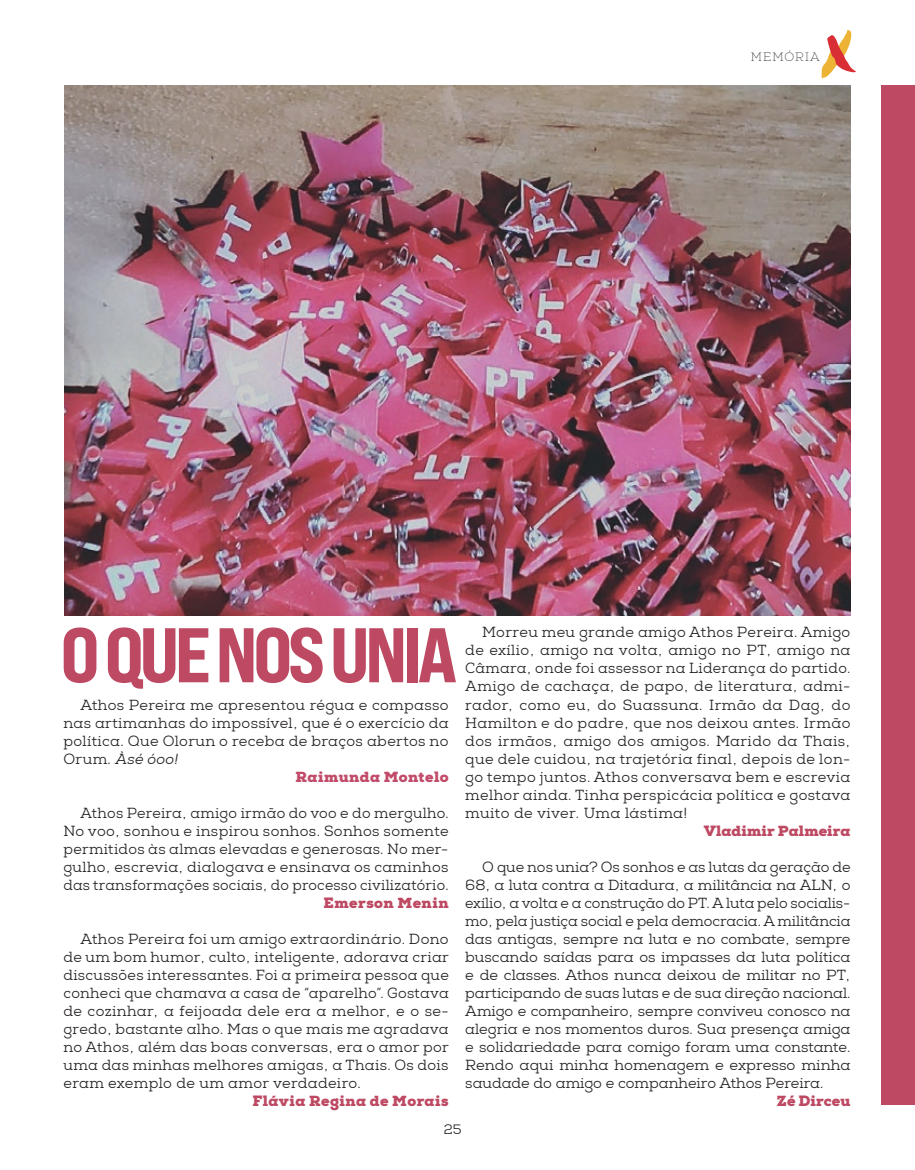
<style>
.page{position:relative;width:915px;height:1170px;background:#fff}
.page>*{position:absolute;margin:0;border:0;box-sizing:border-box;transform-origin:0 0}
.t1{font:77.1px "Bebas Neue Pro Exp Eb";letter-spacing:-.06em;color:#be4963}
.t2{font:14.55px/18px "Nexa Slab";letter-spacing:.025em;color:#231f20;text-align:justify}
.t3{font:900 14.55px "Nexa Slab";letter-spacing:.025em;color:#be4963}
.t4{font:900 14.55px "Nexa Slab";letter-spacing:.025em;color:#c14c69}
.t5{font:italic 14.55px "Nexa Slab";letter-spacing:.01em;color:#231f20}
.t6{font:13.5px "Nexa Slab";color:#231f20}
.t7{font:100 12px "Nexa Slab";letter-spacing:.09em;color:#0c0f11}
.s1{font-style:normal}
</style>
<div class="page">
<img style="left:64px;top:85px;width:786px;height:530px">
<svg style="left:821px;top:30px;width:34px;height:49px"></svg>
<div style="left:881px;top:85px;width:33px;height:1019px;background:#be4963"></div>
<p class="t7" style="left:750px;top:50px;width:70px">MEMÓRIA</p>
<h1 class="t1" style="left:60px;top:607px;width:398px">O QUE NOS UNIA</h1>
<p class="t2" style="left:80px;top:696px;width:369px">Athos Pereira me apresentou régua e compasso</p>
<p class="t2" style="left:63px;top:714px;width:386px">nas artimanhas do impossível, que é o exercício da</p>
<p class="t2" style="left:63px;top:732px;width:386px">política. Que Olorun o receba de braços abertos no</p>
<p class="t5" style="left:63px;top:750px;width:116px"><span class="s1">Orum.</span> Àsé óoo!</p>
<p class="t4" style="left:295px;top:767px;width:154px">Raimunda Montelo</p>
<p class="t2" style="left:63px;top:804px;width:386px;text-indent:17px">Athos Pereira, amigo irmão do voo e do mergulho.<br>No voo, sonhou e inspirou sonhos. Sonhos somente permitidos às almas elevadas e generosas. No mer&shy;gulho, escrevia, dialogava e ensinava os caminhos das transformações sociais, do processo civilizatório.</p>
<p class="t3" style="left:323px;top:893px;width:126px">Emerson Menin</p>
<p class="t2" style="left:63px;top:930px;width:387px;text-indent:17px">Athos Pereira foi um amigo extraordinário. Dono de um bom humor, culto, inteligente, adorava criar discussões interessantes. Foi a primeira pessoa que conheci que chamava a casa de “aparelho”. Gostava de cozinhar, a feijoada dele era a melhor, e o se&shy;gredo, bastante alho. Mas o que mais me agradava no Athos, além das boas conversas, era o amor por uma das minhas melhores amigas, a Thais. Os dois eram exemplo de um amor verdadeiro.</p>
<p class="t3" style="left:252px;top:1091px;width:198px">Flávia Regina de Morais</p>
<p class="t2" style="left:465px;top:623px;width:386px;text-indent:17px">Morreu meu grande amigo Athos Pereira. Amigo de exílio, amigo na volta, amigo no PT, amigo na Câmara, onde foi assessor na Liderança do partido.<br>Amigo de cachaça, de papo, de literatura, admi&shy;rador, como eu, do Suassuna. Irmão da Dag, do Hamilton e do padre, que nos deixou antes. Irmão dos irmãos, amigo dos amigos. Marido da Thais, que dele cuidou, na trajetória final, depois de lon&shy;go tempo juntos. Athos conversava bem e escrevia melhor ainda. Tinha perspicácia política e gostava muito de viver. Uma lástima!</p>
<p class="t3" style="left:703px;top:821px;width:148px">Vladimir Palmeira</p>
<p class="t2" style="left:465px;top:857px;width:387px;text-indent:17px">O que nos unia? Os sonhos e as lutas da geração de 68, a luta contra a Ditadura, a militância na ALN, o exílio, a volta e a construção do PT. A luta pelo socialis&shy;mo, pela justiça social e pela democracia. A militância das antigas, sempre na luta e no combate, sempre buscando saídas para os impasses da luta política e de classes. Athos nunca deixou de militar no PT, participando de suas lutas e de sua direção nacional.<br>Amigo e companheiro, sempre conviveu conosco na alegria e nos momentos duros. Sua presença amiga e solidariedade para comigo foram uma constante.<br>Rendo aqui minha homenagem e expresso minha saudade do amigo e companheiro Athos Pereira.</p>
<p class="t3" style="left:776px;top:1091px;width:75px">Zé Dirceu</p>
<p class="t6" style="left:444px;top:1120px;width:19px">25</p>
</div>
